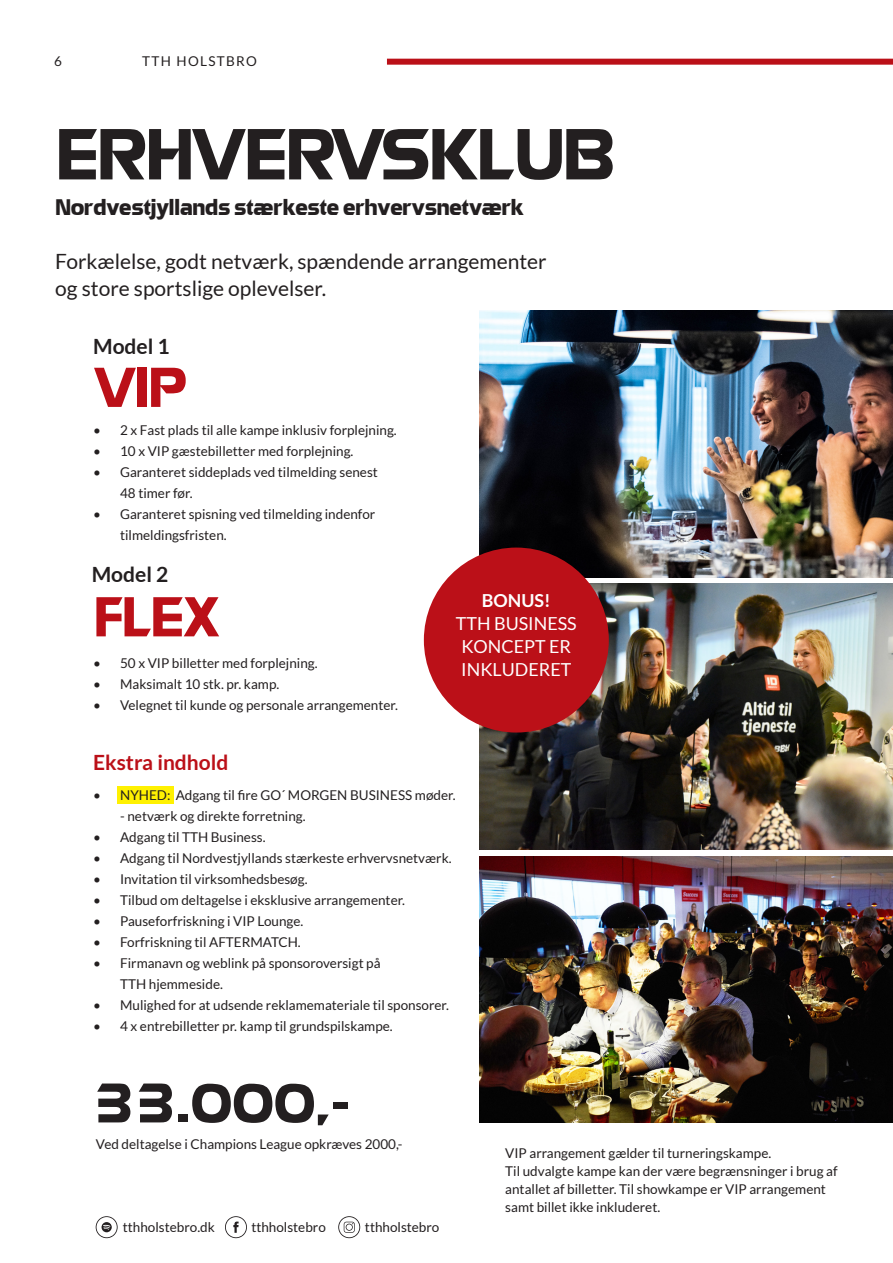
<style>
.page{position:relative;width:893px;height:1263px;background:#fff}
.page>*{position:absolute;margin:0;border:0;box-sizing:border-box;transform-origin:0 0}
.t1{font:67.5px "Eremitage";color:#231f20}
.t2{font:52.5px "Eremitage";color:#231f20}
.t3{font:52.5px "Eremitage";color:#bb1018}
.t4{font:21px/27px "Lato";color:#231f20}
.t5{font:21px "Eremitage";color:#231f20}
.t6{font:700 21px "Lato";color:#bb1018}
.t7{font:700 21px "Lato";color:#231f20}
.t8{font:18px "Lato";color:#fff}
.t9{font:700 18px "Lato";color:#fff}
.t10{font:13.5px/21px "Lato";color:#231f20}
.t11{font:13.5px "Lato";letter-spacing:.1em;color:#231f20}
</style>
<div class="page">
<div style="left:117px;top:786px;width:56px;height:18px;background:#fff101"></div>
<img style="left:479px;top:856px;width:414px;height:266px">
<img style="left:479px;top:583px;width:414px;height:266px">
<img style="left:479px;top:311px;width:413px;height:266px">
<img style="left:892px;top:58px;width:1px;height:366px">
<hr style="left:892px;top:424px;width:1px;height:187px;background:#bb1018">
<div style="left:387px;top:59px;width:506px;height:6px;background:#bb1018"></div>
<div style="left:424px;top:548px;width:185px;height:184px;background:#bb1018;border-radius:50%"></div>
<svg style="left:225px;top:1216px;width:22px;height:22px"></svg>
<svg style="left:338px;top:1216px;width:22px;height:22px"></svg>
<svg style="left:96px;top:1216px;width:22px;height:22px"></svg>
<p class="t10" style="left:54px;top:50px;width:9px">6</p>
<p class="t11" style="left:142px;top:54px;width:116px">TTH HOLSTBRO</p>
<p class="t1" style="left:55px;top:106px;width:559px">ERHVERVSKLUB</p>
<p class="t5" style="left:55px;top:192px;width:469px">Nordvestjyllands stærkeste erhvervsnetværk</p>
<p class="t4" style="left:55px;top:247px;width:493px">Forkælelse, godt netværk, spændende arrangementer og store sportslige oplevelser.</p>
<p class="t7" style="left:93px;top:334px;width:78px">Model 1</p>
<p class="t3" style="left:93px;top:350px;width:94px">VIP</p>
<p class="t10" style="left:93px;top:420px;width:305px">• 2 x Fast plads til alle kampe inklusiv forplejning.</p>
<p class="t10" style="left:93px;top:441px;width:262px">• 10 x VIP gæstebilletter med forplejning.</p>
<p class="t10" style="left:120px;top:462px;width:259px;text-indent:-27px">• Garanteret siddeplads ved tilmelding senest<br>48 timer før.</p>
<p class="t10" style="left:120px;top:504px;width:257px;text-indent:-27px">• Garanteret spisning ved tilmelding indenfor tilmeldingsfristen.</p>
<p class="t7" style="left:92px;top:563px;width:78px">Model 2</p>
<p class="t3" style="left:93px;top:579px;width:127px">FLEX</p>
<p class="t10" style="left:93px;top:652px;width:226px">• 50 x VIP billetter med forplejning.</p>
<p class="t10" style="left:93px;top:673px;width:188px">• Maksimalt 10 stk. pr. kamp.</p>
<p class="t10" style="left:93px;top:694px;width:306px">• Velegnet til kunde og personale arrangementer.</p>
<p class="t9" style="left:482px;top:590px;width:70px">BONUS!</p>
<p class="t8" style="left:456px;top:614px;width:122px">TTH BUSINESS</p>
<p class="t8" style="left:462px;top:637px;width:111px">KONCEPT ER</p>
<p class="t8" style="left:461px;top:660px;width:112px">INKLUDERET</p>
<p class="t6" style="left:93px;top:750px;width:137px">Ekstra indhold</p>
<p class="t10" style="left:93px;top:784px;width:364px">• NYHED: Adgang til fire GO´ MORGEN BUSINESS møder.</p>
<p class="t10" style="left:120px;top:805px;width:187px">- netværk og direkte forretning.</p>
<p class="t10" style="left:93px;top:826px;width:174px">• Adgang til TTH Business.</p>
<p class="t10" style="left:93px;top:847px;width:360px">• Adgang til Nordvestjyllands stærkeste erhvervsnetværk.</p>
<p class="t10" style="left:93px;top:868px;width:216px">• Invitation til virksomhedsbesøg.</p>
<p class="t10" style="left:93px;top:889px;width:314px">• Tilbud om deltagelse i eksklusive arrangementer.</p>
<p class="t10" style="left:93px;top:910px;width:212px">• Pauseforfriskning i VIP Lounge.</p>
<p class="t10" style="left:93px;top:931px;width:209px">• Forfriskning til AFTERMATCH.</p>
<p class="t10" style="left:120px;top:952px;width:262px;text-indent:-27px">• Firmanavn og weblink på sponsoroversigt på<br>TTH hjemmeside.</p>
<p class="t10" style="left:93px;top:994px;width:357px">• Mulighed for at udsende reklamemateriale til sponsorer.</p>
<p class="t10" style="left:93px;top:1015px;width:301px">• 4 x entrebilletter pr. kamp til grundspilskampe.</p>
<p class="t2" style="left:92px;top:1065px;width:258px">33.000,-</p>
<p class="t10" style="left:96px;top:1133px;width:308px">Ved deltagelse i Champions League opkræves 2000,-</p>
<p class="t10" style="left:123px;top:1216px;width:93px">tthholstebro.dk</p>
<p class="t10" style="left:251px;top:1216px;width:76px">tthholstebro</p>
<p class="t10" style="left:365px;top:1216px;width:76px">tthholstebro</p>
<p class="t10" style="left:505px;top:1144px;width:334px;line-height:18px">VIP arrangement gælder til turneringskampe.<br>Til udvalgte kampe kan der være begrænsninger i brug af antallet af billetter. Til showkampe er VIP arrangement samt billet ikke inkluderet.</p>
</div>
